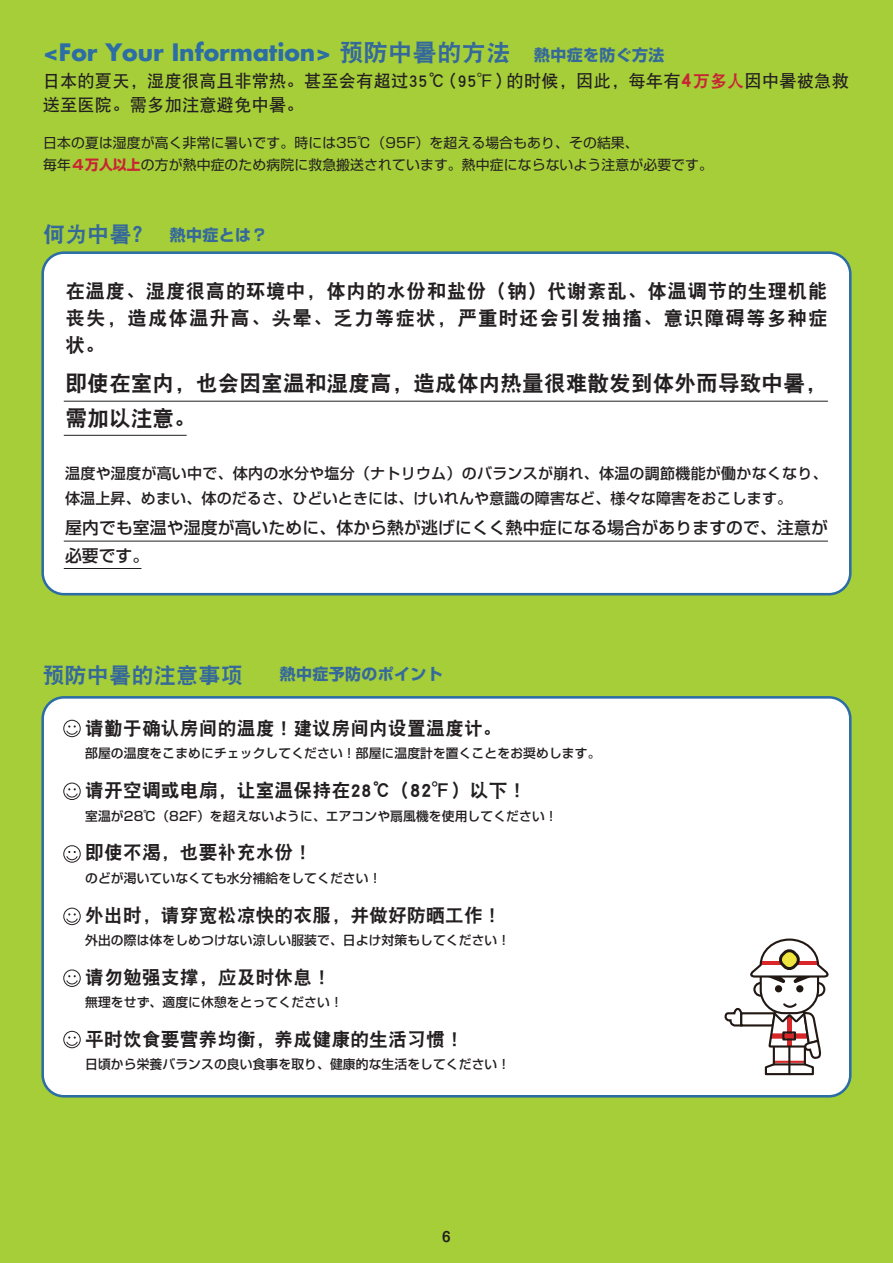
<style>
.page{position:relative;width:893px;height:1263px;background:#a6ce39}
.page>*{position:absolute;margin:0;border:0;box-sizing:border-box;transform-origin:0 0}
.t1{font:700 23.4px "Futura";color:#2b6da4}
.t2{font:21.75px/35.2px "DF Hei GB W9";color:#231f20}
.t3{font:21.75px "DF Hei GB W9";letter-spacing:.025em;color:#35699a}
.t4{font:19.5px/27px "DF Hei GB W9";letter-spacing:.055em;color:#231f20;text-align:justify}
.t5{font:18.75px "DF Hei GB W9";letter-spacing:.01em;color:#231f20}
.t6{font:17.25px/24px "DF Hei GB W7";letter-spacing:.01em;color:#231f20}
.t7{font:500 16.8px/27.6px "Shin Go Pro";letter-spacing:.01em;color:#231f20}
.t8{font:700 15.9px "Shin Go Pro";letter-spacing:.025em;color:#35699a}
.t9{font:500 15px/25.2px "Shin Go Pro";letter-spacing:.015em;color:#231f20}
.t10{font:13.8px/21.3px "Shin Go Pro";letter-spacing:.01em;color:#231f20}
.t11{font:700 13.5px "Shin M Go Pro De";color:#221f1f}
.t12{font:500 12.75px "Shin Go Pro";letter-spacing:.01em;color:#231f20}
.s1{font-family:"DF Hei GB W9";font-weight:400;font-size:24px;color:#35699a}
.s2{font-family:"Shin Go Pro";font-size:15.9px;color:#35699a}
.s3{font-family:"Gothic BBB Pro";font-weight:500}
.s4{font-family:"DF Hei GB W9";font-size:21.75px;color:#c82434}
.s5{font-family:"DF Hei GB W9";color:#c82434}
.s6{font-weight:700;color:#c82434}
.s7{font-size:20.25px}
.s8{font-size:21px}
.s9{font-family:"Futo Go B101 Pro";font-weight:700}
</style>
<div class="page">
<div style="left:43px;top:253px;width:807px;height:341px;background:#fff;border-radius:21px"></div>
<div style="left:41px;top:251px;width:810px;height:344px;border:3px solid #2b6da4;border-radius:21px"></div>
<div style="left:43px;top:697px;width:807px;height:399px;background:#fff;border-radius:21px"></div>
<div style="left:41px;top:696px;width:810px;height:401px;border:3px solid #2b6da4;border-radius:21px"></div>
<hr style="left:64px;top:541px;width:764px;height:1px;background:#231f20">
<hr style="left:64px;top:568px;width:77px;height:1px;background:#231f20">
<svg style="left:724px;top:938px;width:105px;height:138px"></svg>
<div style="left:63px;top:720px;width:18px;height:17px;border:1px solid #231f20;border-radius:50%"></div>
<svg style="left:66px;top:725px;width:12px;height:10px"></svg>
<div style="left:63px;top:783px;width:18px;height:17px;border:1px solid #231f20;border-radius:50%"></div>
<svg style="left:66px;top:788px;width:12px;height:10px"></svg>
<div style="left:63px;top:845px;width:18px;height:17px;border:1px solid #231f20;border-radius:50%"></div>
<svg style="left:66px;top:851px;width:12px;height:9px"></svg>
<div style="left:63px;top:908px;width:18px;height:17px;border:1px solid #231f20;border-radius:50%"></div>
<svg style="left:66px;top:913px;width:12px;height:10px"></svg>
<div style="left:63px;top:970px;width:18px;height:17px;border:1px solid #231f20;border-radius:50%"></div>
<svg style="left:66px;top:975px;width:12px;height:9px"></svg>
<div style="left:63px;top:1031px;width:18px;height:17px;border:1px solid #231f20;border-radius:50%"></div>
<svg style="left:66px;top:1036px;width:12px;height:10px"></svg>
<hr style="left:64px;top:401px;width:764px;height:1px;background:#231f20">
<hr style="left:64px;top:435px;width:123px;height:1px;background:#231f20">
<h1 class="t1" style="left:43px;top:37px;width:623px">&lt;For Your Information&gt; <span class="s1">预防中暑的方法</span> <span class="s2">熱中症を防ぐ方法</span></h1>
<h3 class="t6" style="left:43px;top:68px;width:808px">日本的夏天，湿度很高且非常热。甚至会有超过35℃（95<span class="s3">℉</span>）的时候，因此，每年有<span class="s4">4</span><span class="s5">万多人</span>因中暑被急救送至医院。需多加注意避免中暑。</h3>
<p class="t10" style="left:43px;top:131px;width:671px">日本の夏は湿度が高く非常に暑いです。時には35℃（95F）を超える場合もあり、その結果、<br>毎年<span class="s6">４万人以上</span>の方が熱中症のため病院に救急搬送されています。熱中症にならないよう注意が必要です。</p>
<h2 class="t3" style="left:43px;top:223px;width:112px">何为中暑？</h2>
<p class="t8" style="left:170px;top:223px;width:99px">熱中症とは？</p>
<h3 class="t4" style="left:66px;top:278px;width:763px">在温度、湿度很高的环境中，体内的水份和盐份（钠）代谢紊乱、体温调节的生理机能丧失，造成体温升高、头晕、乏力等症状，严重时还会引发抽搐、意识障碍等多种症状。</h3>
<h2 class="t2" style="left:66px;top:365px;width:763px">即使在室内，也会因室温和湿度高，造成体内热量很难散发到体外而导致中暑，需加以注意。</h2>
<p class="t9" style="left:65px;top:459px;width:764px">温度や湿度が高い中で、体内の水分や塩分（ナトリウム）のバランスが崩れ、体温の調節機能が働かなくなり、体温上昇、めまい、体のだるさ、ひどいときには、けいれんや意識の障害など、様々な障害をおこします。</p>
<h3 class="t7" style="left:65px;top:512px;width:764px">屋内でも室温や湿度が高いために、体から熱が逃げにくく熱中症になる場合がありますので、注意が必要です。</h3>
<h2 class="t3" style="left:43px;top:663px;width:202px">预防中暑的注意事项</h2>
<p class="t8" style="left:280px;top:661px;width:165px">熱中症予防のポイント</p>
<h3 class="t5" style="left:85px;top:718px;width:418px">请勤于确认房间的温度！建议房间内设置温度计。</h3>
<p class="t12" style="left:85px;top:743px;width:517px">部屋の温度をこまめにチェックしてください！部屋に温度計を置くことをお奨めします。</p>
<h3 class="t5" style="left:85px;top:780px;width:443px">请开空调或电扇，让室温保持在<span class="s7">28</span>℃（<span class="s8">82</span><span class="s9">℉</span>）以下！</h3>
<p class="t12" style="left:85px;top:805px;width:474px">室温が28℃（82F）を超えないように、エアコンや扇風機を使用してください！</p>
<h3 class="t5" style="left:85px;top:842px;width:229px">即使不渴，也要补充水份！</h3>
<p class="t12" style="left:85px;top:867px;width:298px">のどが渇いていなくても水分補給をしてください！</p>
<h3 class="t5" style="left:85px;top:905px;width:418px">外出时，请穿宽松凉快的衣服，并做好防晒工作！</h3>
<p class="t12" style="left:85px;top:929px;width:427px">外出の際は体をしめつけない涼しい服装で、日よけ対策もしてください！</p>
<h3 class="t5" style="left:85px;top:967px;width:248px">请勿勉强支撑，应及时休息！</h3>
<p class="t12" style="left:85px;top:991px;width:259px">無理をせず、適度に休憩をとってください！</p>
<h3 class="t5" style="left:85px;top:1029px;width:380px">平时饮食要营养均衡，养成健康的生活习惯！</h3>
<p class="t12" style="left:85px;top:1053px;width:427px">日頃から栄養バランスの良い食事を取り、健康的な生活をしてください！</p>
<p class="t11" style="left:442px;top:1226px;width:10px">6</p>
</div>
